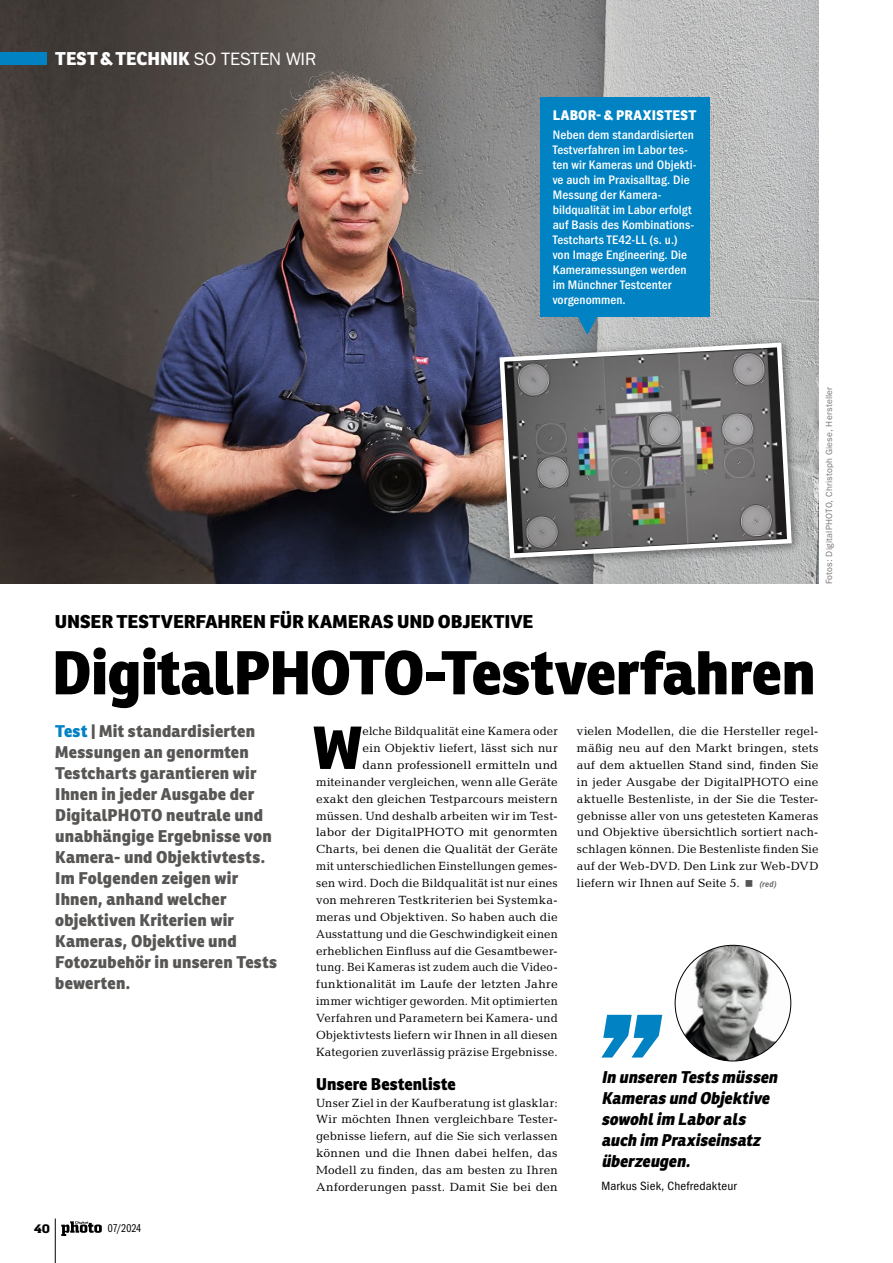
<style>
.page{position:relative;width:893px;height:1263px;background:#fff}
.page>*{position:absolute;margin:0;border:0;box-sizing:border-box;transform-origin:0 0}
.t1{font:800 60px "Ronnia";letter-spacing:-.01em;color:#000}
.t2{font:800 58.95px "Ronnia";color:#000}
.t3{font:800 18px "Ronnia";letter-spacing:-.005em;color:#000;scale:1.04 1}
.t4{font:800 18px "Ronnia";letter-spacing:-.005em;color:#fff}
.t5{font:800 16.5px/21px "Ronnia";letter-spacing:.01em;color:#575654}
.t6{font:italic 800 16.5px/21px "Ronnia";color:#000}
.t7{font:800 16.5px "Ronnia";letter-spacing:.005em;color:#000}
.t8{font:800 13.5px "Ronnia";letter-spacing:.02em;color:#fff}
.t9{font:500 condensed 12.75px/15px "ITC Franklin Gothic Std";letter-spacing:.005em;color:#fff;scale:1.04 1}
.t10{font:condensed 12.3px "ITC Franklin Gothic Std";letter-spacing:.015em;color:#000;scale:1.05 1}
.t11{font:12px/17px "Candida Std";letter-spacing:.015em;color:#000;text-align:right;scale:.95 1}
.t12{font:12px/16.8px "Candida Std";letter-spacing:.015em;color:#000;text-align:justify}
.t13{font:800 12px "Sommet Slab";color:#000}
.t14{font:11.7px "ITC Franklin Gothic Std Bk Cp";color:#000}
.t15{font:9px "ITC Franklin Gothic Std";letter-spacing:.02em;color:#787777}
.t16{font:italic 500 condensed 9px "ITC Franklin Gothic Std";color:#575654}
.s1{font-family:"ITC Franklin Gothic Std";font-weight:400}
.s2{color:#0082c3}
</style>
<div class="page">
<img style="left:0;top:0;width:819px;height:583px">
<div style="left:493px;top:336px;width:309px;height:233px;background:#000;opacity:.5"></div>
<svg style="left:497px;top:340px;width:297px;height:220px;background:#7f7d7d"></svg>
<svg style="left:601px;top:1015px;width:61px;height:42px"></svg>
<img style="left:675px;top:945px;width:116px;height:116px;border-radius:58px">
<div style="left:540px;top:97px;width:169px;height:220px;background:#0082c3"></div>
<svg style="left:576px;top:317px;width:23px;height:18px"></svg>
<svg style="left:61px;top:1221px;width:41px;height:15px"></svg>
<hr style="left:55px;top:1218px;width:1px;height:45px;background:#000">
<div style="left:0;top:53px;width:47px;height:12px;background:#0082c3"></div>
<h3 class="t4" style="left:55px;top:47px;width:262px">TEST&amp;TECHNIK <span class="s1">SO TESTEN WIR</span></h3>
<p class="t8" style="left:553px;top:106px;width:145px">LABOR- &amp; PRAXISTEST</p>
<p class="t9" style="left:553px;top:127px;width:140px">Neben dem standardisierten<br>Testverfahren im Labor tes&shy;ten wir Kameras und Objekti&shy;ve auch im Praxisalltag. Die<br>Messung der Kamera&shy;bildqualität im Labor erfolgt auf Basis des Kombinations-<br>Testcharts TE42-LL (s. u.) von Image Engineering. Die<br>Kameramessungen werden im Münchner Testcenter vorgenommen.</p>
<h3 class="t3" style="left:55px;top:610px;width:462px">UNSER TESTVERFAHREN FÜR KAMERAS UND OBJEKTIVE</h3>
<p class="t15" style="left:824px;top:584px;width:199px;rotate:-90deg">Fotos: DigitalPHOTO, Christoph Giese, Hersteller</p>
<h1 class="t1" style="left:52px;top:634px;width:765px">DigitalPHOTO-Testverfahren</h1>
<p class="t5" style="left:55px;top:720px;width:223px"><span class="s2">Test</span> | Mit standardisierten<br>Messungen an genormten<br>Testcharts garantieren wir<br>Ihnen in jeder Ausgabe der<br>DigitalPHOTO neutrale und unabhängige Ergebnisse von<br>Kamera- und Objektivtests.<br>Im Folgenden zeigen wir<br>Ihnen, anhand welcher objektiven Kriterien wir<br>Kameras, Objektive und<br>Fotozubehör in unseren Tests bewerten.</p>
<h2 class="t2" style="left:313px;top:710px;width:51px">W</h2>
<p class="t11" style="left:316px;top:723px;width:256px">elche Bildqualität eine Kamera oder<br>ein Objektiv liefert, lässt sich nur<br>dann professionell ermitteln und miteinander vergleichen, wenn alle Geräte exakt den gleichen Testparcours meistern müssen. Und deshalb arbeiten wir im Test&shy;labor der DigitalPHOTO mit genormten Charts, bei denen die Qualität der Geräte mit unterschiedlichen Einstellungen gemes&shy;sen wird. Doch die Bildqualität ist nur eines von mehreren Testkriterien bei Systemka&shy;meras und Objektiven. So haben auch die Ausstattung und die Geschwindigkeit einen erheblichen Einfluss auf die Gesamtbewer&shy;tung. Bei Kameras ist zudem auch die Video&shy;funktionalität im Laufe der letzten Jahre immer wichtiger geworden. Mit optimierten Verfahren und Parametern bei Kamera- und Objektivtests liefern wir Ihnen in all diesen Kategorien zuverlässig präzise Ergebnisse.</p>
<h3 class="t7" style="left:316px;top:1073px;width:141px">Unsere Bestenliste</h3>
<p class="t12" style="left:316px;top:1094px;width:243px">Unser Ziel in der Kaufberatung ist glasklar:<br>Wir möchten Ihnen vergleichbare Tester&shy;gebnisse liefern, auf die Sie sich verlassen können und die Ihnen dabei helfen, das Modell zu finden, das am besten zu Ihren Anforderungen passt. Damit Sie bei den</p>
<p class="t12" style="left:577px;top:723px;width:243px">vielen Modellen, die die Hersteller regel&shy;mäßig neu auf den Markt bringen, stets auf dem aktuellen Stand sind, finden Sie in jeder Ausgabe der DigitalPHOTO eine aktuelle Bestenliste, in der Sie die Tester&shy;gebnisse aller von uns getesteten Kameras und Objektive übersichtlich sortiert nach&shy;schlagen können. Die Bestenliste finden Sie auf der Web-DVD. Den Link zur Web-DVD liefern wir Ihnen auf Seite 5.</p>
<p class="t16" style="left:760px;top:879px;width:18px">(red)</p>
<h3 class="t6" style="left:601px;top:1066px;width:181px">In unseren Tests müssen<br>Kameras und Objektive sowohlim Laborals auch im Praxiseinsatz überzeugen.</h3>
<p class="t10" style="left:601px;top:1179px;width:130px">Markus Siek, Chefredakteur</p>
<p class="t13" style="left:34px;top:1221px;width:17px">40</p>
<p class="t14" style="left:108px;top:1222px;width:35px">07/2024</p>
</div>
